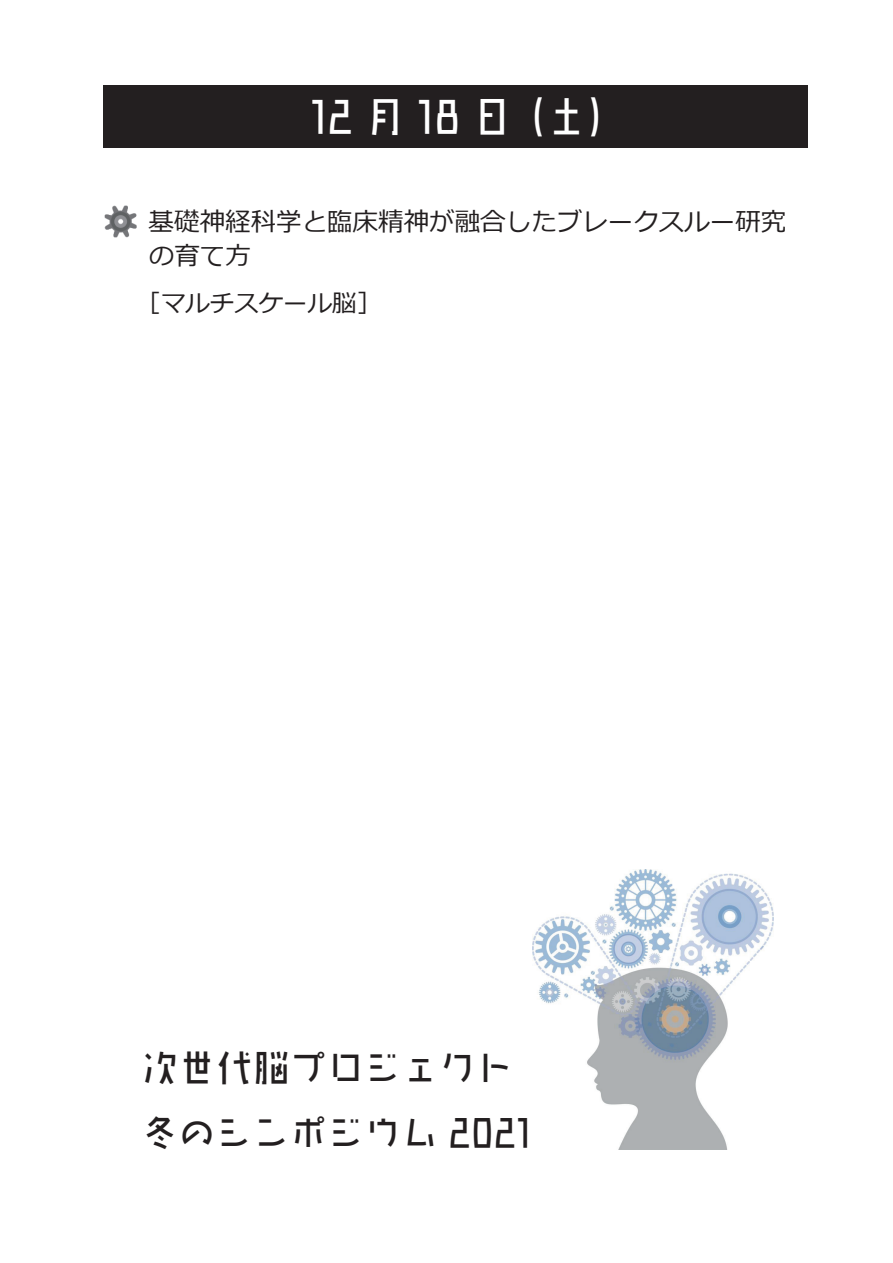
<style>
.page{position:relative;width:893px;height:1263px;background:#fff}
.page>*{position:absolute;margin:0;border:0;box-sizing:border-box;transform-origin:0 0}
.t1{font:42.45px "Karuta";color:#fff}
.t2{font:37.2px/65.1px "Karuta";color:#231f20}
.t3{font:25.5px "Meiryo";color:#231f20}
.t4{font:24.45px "Meiryo";color:#231f20}
</style>
<div class="page">
<div style="left:103px;top:85px;width:705px;height:62px;background:#231f20"></div>
<img style="left:104px;top:205px;width:33px;height:33px">
<img style="left:533px;top:870px;width:240px;height:280px">
<h1 class="t1" style="left:310px;top:96px;width:321px">12 月 18 日（土）</h1>
<p class="t3" style="left:149px;top:204px;width:639px">基礎神経科学と臨床精神が融合したブレークスルー研究</p>
<p class="t3" style="left:149px;top:238px;width:104px">の育て方</p>
<p class="t4" style="left:137px;top:286px;width:246px">［マルチスケール脳］</p>
<h2 class="t2" style="left:141px;top:1035px;width:392px">次世代脳プロジェクト冬のシンポジウム 2021</h2>
</div>
